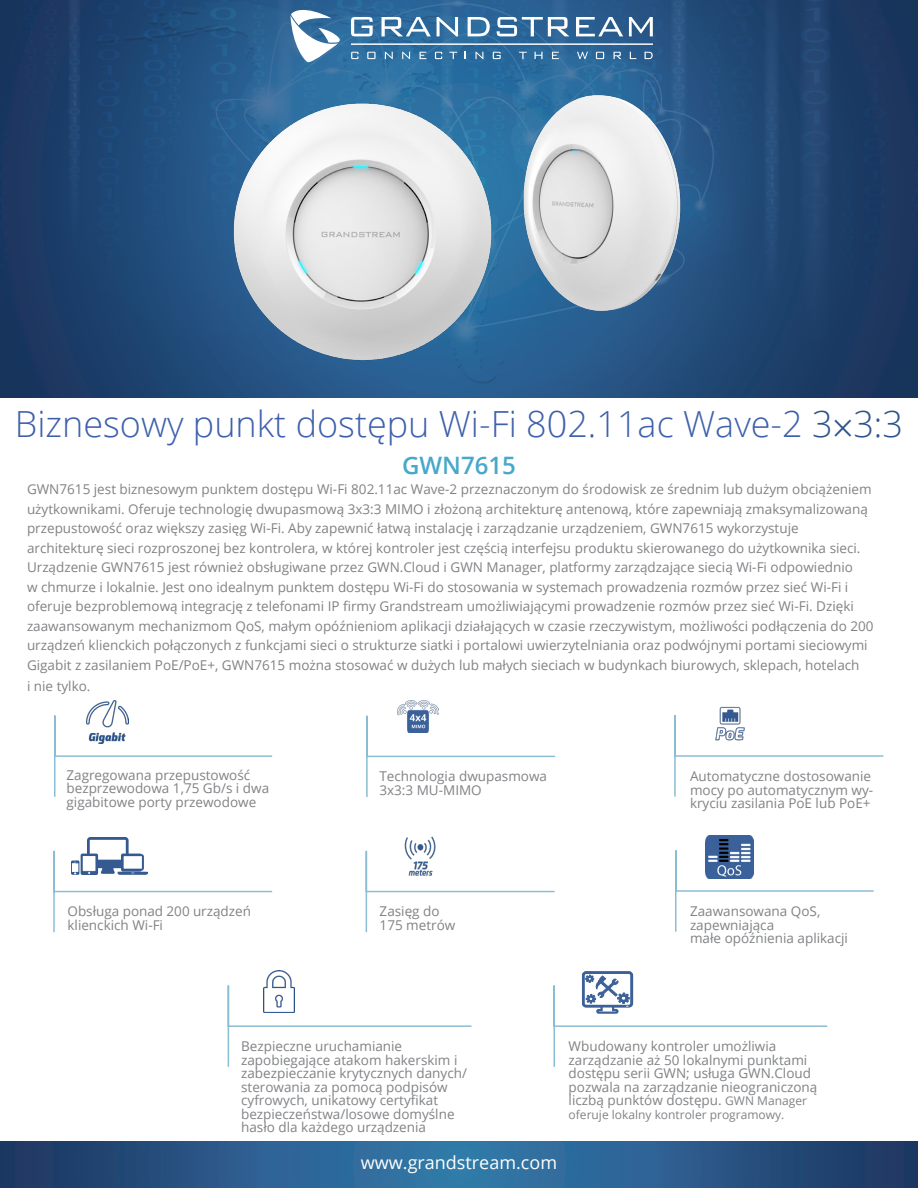
<style>
.page{position:relative;width:918px;height:1188px;background:#fff}
.page>*{position:absolute;margin:0;border:0;box-sizing:border-box;transform-origin:0 0}
.t1{font:300 36px "Open Sans";color:#3e60ac}
.t2{font:600 24px "Open Sans";color:#46a8ca}
.t3{font:18px "Open Sans";color:#fff}
.t4{font:13.5px/13.5px "Open Sans";color:#808285}
.t5{font:12px "Open Sans";color:#808285}
.s1{color:#2e558a}
.s2{font-family:"Minion Pro";font-weight:400;color:#2e558a}
.s3{font-size:12px}
</style>
<div class="page">
<img style="left:0;top:0;width:918px;height:397px">
<svg style="left:291px;top:10px;width:49px;height:52px"></svg>
<svg style="left:351px;top:17px;width:22px;height:19px"></svg>
<svg style="left:382px;top:17px;width:49px;height:19px"></svg>
<svg style="left:437px;top:17px;width:21px;height:19px"></svg>
<svg style="left:468px;top:17px;width:22px;height:19px"></svg>
<svg style="left:497px;top:17px;width:72px;height:19px"></svg>
<svg style="left:576px;top:17px;width:47px;height:19px"></svg>
<svg style="left:629px;top:17px;width:24px;height:19px"></svg>
<svg style="left:351px;top:52px;width:7px;height:7px"></svg>
<svg style="left:367px;top:52px;width:9px;height:7px"></svg>
<svg style="left:385px;top:52px;width:8px;height:7px"></svg>
<svg style="left:402px;top:52px;width:8px;height:7px"></svg>
<svg style="left:420px;top:52px;width:6px;height:7px"></svg>
<svg style="left:435px;top:52px;width:7px;height:7px"></svg>
<svg style="left:449px;top:52px;width:8px;height:7px"></svg>
<svg style="left:476px;top:52px;width:7px;height:7px"></svg>
<svg style="left:493px;top:52px;width:8px;height:7px"></svg>
<svg style="left:519px;top:52px;width:8px;height:7px"></svg>
<svg style="left:535px;top:52px;width:8px;height:7px"></svg>
<svg style="left:552px;top:52px;width:7px;height:7px"></svg>
<svg style="left:645px;top:52px;width:8px;height:7px"></svg>
<svg style="left:596px;top:52px;width:8px;height:7px"></svg>
<svg style="left:614px;top:52px;width:7px;height:7px"></svg>
<svg style="left:630px;top:52px;width:6px;height:7px"></svg>
<svg style="left:577px;top:52px;width:11px;height:7px"></svg>
<hr style="left:351px;top:44px;width:302px;height:1px;background:#fff">
<svg style="left:0;top:1142px;width:918px;height:46px;background:#295988"></svg>
<svg style="left:54px;top:715px;width:219px;height:82px"></svg>
<svg style="left:366px;top:715px;width:190px;height:82px"></svg>
<svg style="left:674px;top:715px;width:210px;height:82px"></svg>
<svg style="left:53px;top:850px;width:220px;height:83px"></svg>
<svg style="left:675px;top:850px;width:199px;height:82px"></svg>
<svg style="left:365px;top:850px;width:190px;height:83px"></svg>
<svg style="left:227px;top:985px;width:245px;height:82px"></svg>
<img style="left:86px;top:701px;width:42px;height:43px">
<img style="left:397px;top:701px;width:42px;height:32px">
<img style="left:707px;top:706px;width:46px;height:38px">
<img style="left:72px;top:838px;width:76px;height:36px">
<img style="left:705px;top:835px;width:49px;height:43px">
<img style="left:400px;top:836px;width:39px;height:42px">
<svg style="left:553px;top:971px;width:275px;height:96px"></svg>
<img style="left:220px;top:92px;width:288px;height:278px">
<img style="left:511px;top:84px;width:181px;height:240px">
<img style="left:264px;top:971px;width:30px;height:42px">
<p class="t1" style="left:15px;top:399px;width:890px">Biznesowy punkt dostępu Wi-Fi 802.11ac Wave-2 <span class="s1">3</span><span class="s2">×</span><span class="s1">3:3</span></p>
<p class="t4" style="left:27px;top:479px;width:848px;line-height:19.5px">GWN7615 jest biznesowym punktem dostępu Wi-Fi 802.11ac Wave-2 przeznaczonym do środowisk ze średnim lub dużym obciążeniem użytkownikami. Oferuje technologię dwupasmową 3x3:3 MIMO i złożoną architekturę antenową, które zapewniają zmaksymalizowaną przepustowość oraz większy zasięg Wi-Fi. Aby zapewnić łatwą instalację i zarządzanie urządzeniem, GWN7615 wykorzystuje architekturę sieci rozproszonej bez kontrolera, w której kontroler jest częścią interfejsu produktu skierowanego do użytkownika sieci.<br>Urządzenie GWN7615 jest również obsługiwane przez GWN.Cloud i GWN Manager, platformy zarządzające siecią Wi-Fi odpowiednio<br>w chmurze i lokalnie. Jest ono idealnym punktem dostępu Wi-Fi do stosowania w systemach prowadzenia rozmów przez sieć Wi-Fi i oferuje bezproblemową integrację z telefonami IP firmy Grandstream umożliwiającymi prowadzenie rozmów przez sieć Wi-Fi. Dzięki zaawansowanym mechanizmom QoS, małym opóźnieniom aplikacji działających w czasie rzeczywistym, możliwości podłączenia do 200 urządzeń klienckich połączonych z funkcjami sieci o strukturze siatki i portalowi uwierzytelniania oraz podwójnymi portami sieciowymi Gigabit z zasilaniem PoE/PoE+, GWN7615 można stosować w dużych lub małych sieciach w budynkach biurowych, sklepach, hotelach</p>
<p class="t4" style="left:27px;top:679px;width:65px">i nie tylko.</p>
<p class="t2" style="left:402px;top:449px;width:115px">GWN7615</p>
<p class="t4" style="left:67px;top:768px;width:204px">Zagregowana przepustowość bezprzewodowa 1,75 Gb/s i dwa gigabitowe porty przewodowe</p>
<p class="t4" style="left:379px;top:769px;width:169px">Technologia dwupasmowa<br>3x3:3 MU-MIMO</p>
<p class="t4" style="left:690px;top:769px;width:185px">Automatyczne dostosowanie mocy po automatycznym wy&shy;kryciu zasilania PoE lub PoE+</p>
<p class="t4" style="left:68px;top:904px;width:185px">Obsługa ponad 200 urządzeń klienckich Wi-Fi</p>
<p class="t4" style="left:690px;top:904px;width:132px">Zaawansowana QoS, zapewniająca</p>
<p class="t4" style="left:690px;top:931px;width:160px">małe opóźnienia aplikacji</p>
<p class="t4" style="left:380px;top:904px;width:61px">Zasięg do</p>
<p class="t4" style="left:380px;top:918px;width:77px">175 metrów</p>
<p class="t4" style="left:241px;top:1039px;width:227px">Bezpieczne uruchamianie zapobiegające atakom hakerskim i zabezpieczanie krytycznych danych/ sterowania za pomocą podpisów cyfrowych, unikatowy certyfikat bezpieczeństwa/losowe domyślne hasło dla każdego urządzenia</p>
<p class="t4" style="left:569px;top:1039px;width:250px">Wbudowany kontroler umożliwia zarządzanie aż 50 lokalnymi punktami dostępu serii GWN; usługa GWN.Cloud pozwala na zarządzanie nieograniczoną liczbą punktów dostępu. <span class="s3">GWN Manager</span></p>
<p class="t5" style="left:569px;top:1106px;width:217px">oferuje lokalny kontroler programowy.</p>
<p class="t3" style="left:361px;top:1151px;width:198px">www.grandstream.com</p>
</div>
